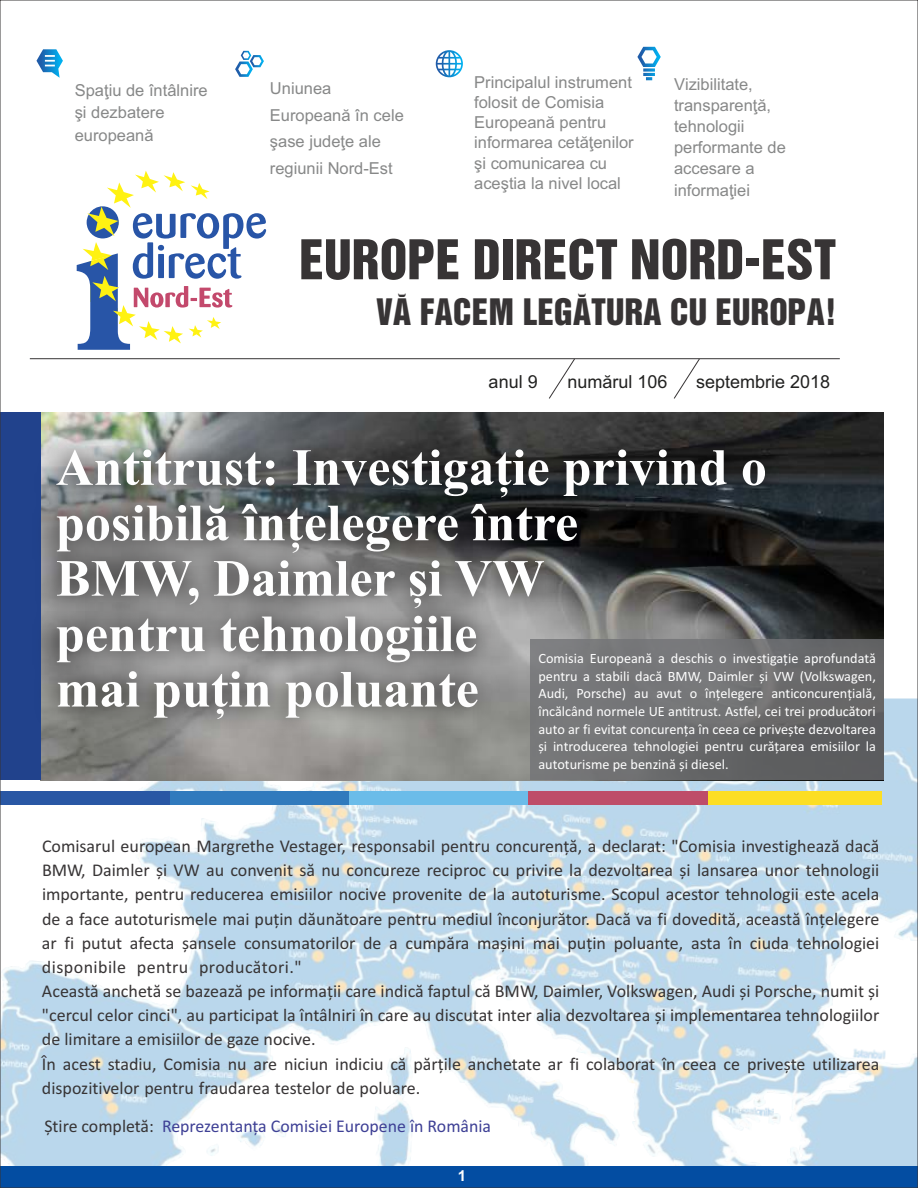
<style>
.page{position:relative;width:918px;height:1188px;background:#fff}
.page>*{position:absolute;margin:0;border:0;box-sizing:border-box;transform-origin:0 0}
.t1{font:700 52.2px/55.5px "Times New Roman";color:#fefefe}
.t2{font:50.1px "Helvetica Inserat LT";color:#373435}
.t3{font:33.45px "Helvetica Inserat LT";color:#373435}
.t4{font:18px/24.2px "Calibri";color:#373435}
.t5{font:18px "Calibri";color:#3e4095}
.t6{font:18px "Arial";color:#212120}
.t7{font:16.5px/20.1px "Arial";color:#878888}
.t8{font:700 15px "Arial";color:#fefefe}
.t9{font:14.25px/17.5px "Calibri";color:#fefefe;text-align:justify}
.t10{font:8.4px "Helvetica Inserat LT";color:#373435;scale:1.9 1}
.s1{color:#373435}
</style>
<div class="page">
<svg style="left:77px;top:171px;width:189px;height:179px"></svg>
<img style="left:2px;top:699px;width:914px;height:467px">
<svg style="left:36px;top:49px;width:27px;height:29px"></svg>
<svg style="left:235px;top:51px;width:29px;height:26px"></svg>
<svg style="left:436px;top:50px;width:27px;height:27px"></svg>
<svg style="left:637px;top:47px;width:24px;height:33px"></svg>
<div style="left:0;top:792px;width:170px;height:13px;background:#2957a4"></div>
<div style="left:170px;top:792px;width:179px;height:13px;background:#307abd"></div>
<div style="left:349px;top:792px;width:180px;height:13px;background:#6bbce9"></div>
<div style="left:529px;top:792px;width:179px;height:13px;background:#be4d69"></div>
<div style="left:708px;top:792px;width:173px;height:13px;background:#fcde24"></div>
<hr style="left:30px;top:358px;width:810px;height:1px;background:#373435">
<svg style="left:548px;top:358px;width:28px;height:41px"></svg>
<svg style="left:673px;top:358px;width:27px;height:41px"></svg>
<div style="left:0;top:1166px;width:918px;height:22px;background:#034da2"></div>
<img style="left:40px;top:413px;width:844px;height:367px">
<div style="left:0;top:413px;width:40px;height:367px;background:#21428c"></div>
<img style="left:16px;top:412px;width:789px;height:348px">
<div style="left:531px;top:639px;width:353px;height:141px;background:linear-gradient(to right,#7c7d7f,#5f6061)"></div>
<p class="t7" style="left:75px;top:80px;width:135px;line-height:22.5px">Spaţiu de întâlnire şi dezbatere europeană</p>
<p class="t7" style="left:474px;top:74px;width:161px">Principalul instrument folosit de Comisia<br>Europeană pentru informarea cetăţenilor şi comunicarea cu aceştia la nivel local</p>
<p class="t7" style="left:674px;top:75px;width:113px;line-height:21.1px">Vizibilitate, transparenţă, tehnologii performante de accesare a informaţiei</p>
<h2 class="t2" style="left:300px;top:242px;width:539px">EUROPE DIRECT NORD-EST</h2>
<h3 class="t3" style="left:376px;top:300px;width:462px">VA FACEM LEGATURA CU EUROPA!</h3>
<p class="t7" style="left:270px;top:77px;width:135px;line-height:26.5px">Uniunea<br>Europeană în cele şase judeţe ale regiunii Nord-Est</p>
<p class="t10" style="left:406px;top:293px;width:4px;rotate:90deg">)</p>
<p class="t10" style="left:586px;top:293px;width:4px;rotate:90deg">)</p>
<p class="t6" style="left:489px;top:375px;width:51px">anul 9</p>
<p class="t6" style="left:567px;top:374px;width:102px">numărul 106</p>
<p class="t6" style="left:696px;top:375px;width:136px">septembrie 2018</p>
<h1 class="t1" style="left:56px;top:445px;width:713px">Antitrust: Investigație privind o posibilă înțelegere între<br>BMW, Daimler și VW<br>pentru tehnologiile<br>mai puțin poluante</h1>
<p class="t9" style="left:538px;top:651px;width:339px">Comisia Europeană a deschis o investigație aprofundată pentru a stabili dacă BMW, Daimler și VW (Volkswagen, Audi, Porsche) au avut o înțelegere anticoncurențială, încălcând normele UE antitrust. Astfel, cei trei producători auto ar fi evitat concurența în ceea ce privește dezvoltarea și introducerea tehnologiei pentru curățarea emisiilor la autoturisme pe benzină și diesel.</p>
<p class="t4" style="left:42px;top:835px;width:839px">Comisarul european Margrethe Vestager, responsabil pentru concurență, a declarat: "Comisia investighează dacă BMW, Daimler și VW au convenit să nu concureze reciproc cu privire la dezvoltarea și lansarea unor tehnologii importante, pentru reducerea emisiilor nocive provenite de la autoturisme. Scopul acestor tehnologii este acela de a face autoturismele mai puțin dăunătoare pentru mediul înconjurător. Dacă va fi dovedită, această înțelegere ar fi putut afecta șansele consumatorilor de a cumpăra mașini mai puțin poluante, asta în ciuda tehnologiei disponibile pentru producători."<br>Această anchetă se bazează pe informații care indică faptul că BMW, Daimler, Volkswagen, Audi și Porsche, numit și "cercul celor cinci", au participat la întâlniri în care au discutat inter alia dezvoltarea și implementarea tehnologiilor de limitare a emisiilor de gaze nocive.<br>În acest stadiu, Comisia nu are niciun indiciu că părțile anchetate ar fi colaborat în ceea ce privește utilizarea dispozitivelor pentru fraudarea testelor de poluare.</p>
<p class="t5" style="left:44px;top:1119px;width:448px"><span class="s1">Știre completă:</span> Reprezentanța Comisiei Europene în România</p>
<p class="t8" style="left:458px;top:1170px;width:10px">1</p>
</div>
